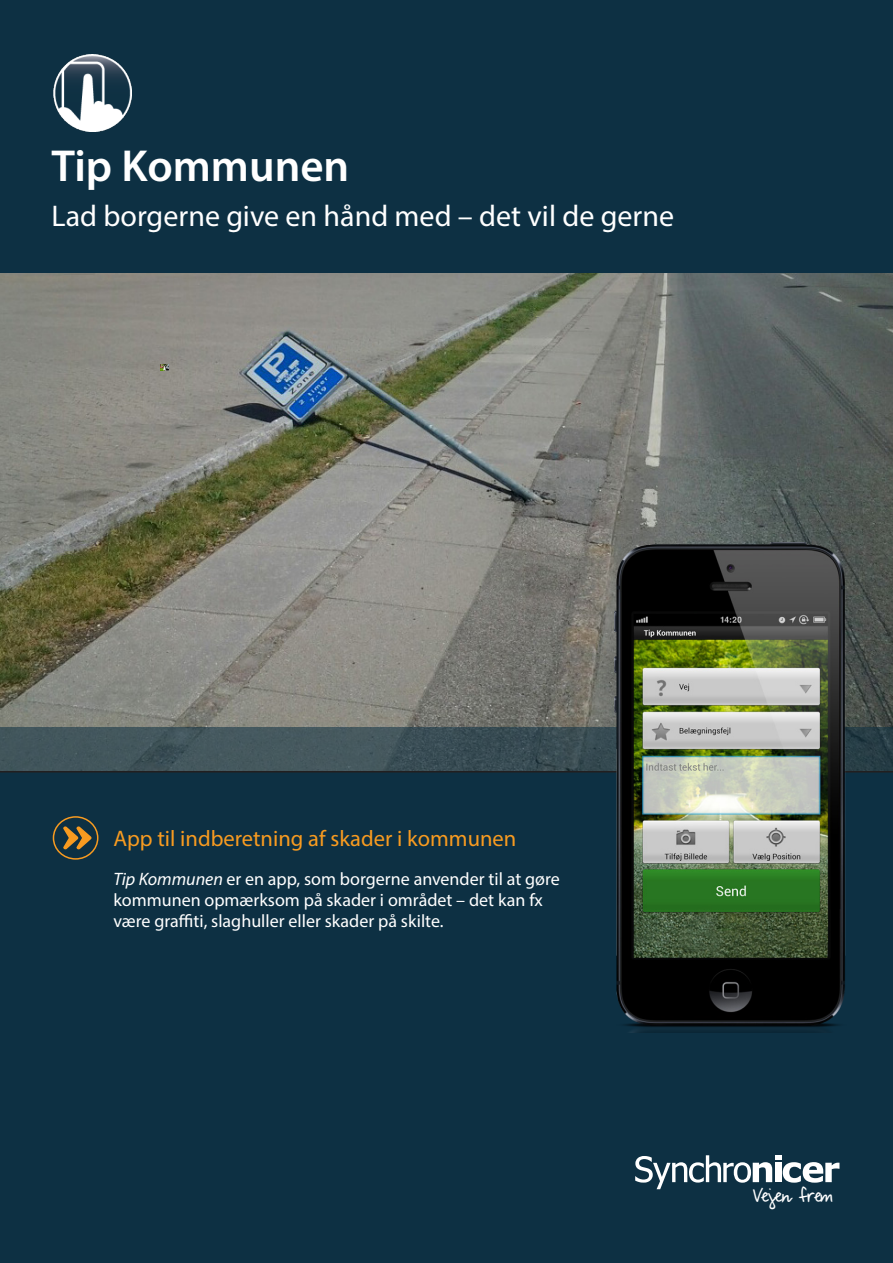
<style>
.page{position:relative;width:893px;height:1263px;background:#fff}
.page>*{position:absolute;margin:0;border:0;box-sizing:border-box;transform-origin:0 0}
.t1{font:600 45px "Myriad Pro";color:#fff}
.t2{font:30px "Myriad Pro";color:#fff}
.t3{font:22.5px "Myriad Pro";color:#f89b20}
.t4{font:700 20.25px "KG You Wont Bring Me Down";color:#fff}
.t5{font:18px/21px "Myriad Pro";color:#fff}
.s1{font-style:italic}
</style>
<div class="page">
<div style="left:0;top:771px;width:893px;height:492px;background:#0d3043"></div>
<img style="left:0;top:272px;width:893px;height:455px">
<div style="left:0;top:0;width:893px;height:272px;background:#0d3043"></div>
<svg style="left:0;top:727px;width:893px;height:44px;background:#3d5157"></svg>
<svg style="left:53px;top:817px;width:45px;height:42px"></svg>
<div style="left:53px;top:816px;width:45px;height:44px;border:2px solid #f89b20;border-radius:50%"></div>
<svg style="left:62px;top:825px;width:31px;height:26px"></svg>
<svg style="left:635px;top:1155px;width:204px;height:34px"></svg>
<svg style="left:160px;top:365px;width:9px;height:5px"></svg>
<img style="left:615px;top:542px;width:233px;height:490px">
<img style="left:54px;top:54px;width:77px;height:77px">
<p class="t1" style="left:52px;top:137px;width:299px">Tip Kommunen</p>
<p class="t2" style="left:52px;top:197px;width:624px">Lad borgerne give en hånd med – det vil de gerne</p>
<p class="t3" style="left:113px;top:824px;width:404px">App til indberetning af skader i kommunen</p>
<p class="t5" style="left:113px;top:868px;width:448px"><span class="s1">Tip Kommunen</span> er en app, som borgerne anvender til at gøre kommunen opmærksom på skader i området – det kan fx være graffiti, slaghuller eller skader på skilte.</p>
<p class="t4" style="left:753px;top:1183px;width:82px">Vejen frem</p>
</div>
